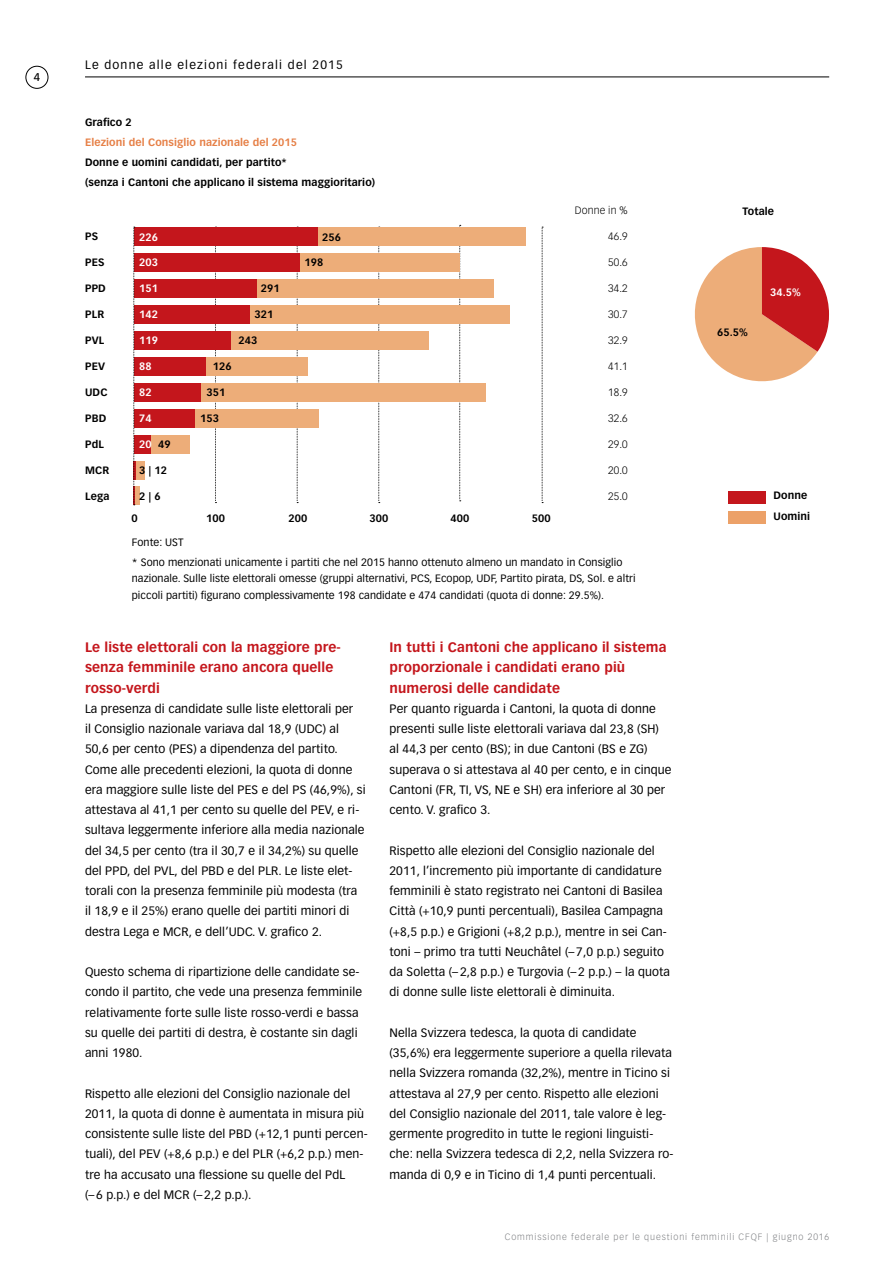
<style>
.page{position:relative;width:893px;height:1263px;background:#fff}
.page>*{position:absolute;margin:0;border:0;box-sizing:border-box;transform-origin:0 0}
.t1{font:700 13.5px/20.2px "Vectora LH";letter-spacing:.01em;color:#c4161c}
.t2{font:12px/20.2px "Vectora LH";letter-spacing:.01em;color:#000}
.t3{font:12px "Vectora LH";letter-spacing:.1em;color:#000}
.t4{font:11.25px "Frutiger";color:#000}
.t5{font:10.5px/19.5px "Vectora LH";letter-spacing:.01em;color:#000}
.t6{font:700 10.5px/20.2px "Vectora LH";letter-spacing:.01em;color:#000}
.t7{font:300 10.5px "Vectora LH";letter-spacing:.01em;color:#000}
.t8{font:700 10.5px "Vectora LH";letter-spacing:.01em;color:#e68047}
.t9{font:700 10.5px "Vectora LH";letter-spacing:.01em;color:#fff}
.t10{font:300 9px "Vectora LH";letter-spacing:.1em;color:#808285}
.s1{color:#000}
</style>
<div class="page">
<hr style="left:85px;top:77px;width:744px;height:1px;background:#000">
<div style="left:26px;top:66px;width:22px;height:23px;border:1px solid #000;border-radius:50%"></div>
<svg style="left:542px;top:227px;width:1px;height:276px"></svg>
<svg style="left:215px;top:245px;width:1px;height:258px"></svg>
<svg style="left:297px;top:245px;width:1px;height:258px"></svg>
<svg style="left:378px;top:245px;width:2px;height:258px"></svg>
<svg style="left:459px;top:225px;width:2px;height:276px"></svg>
<div style="left:318px;top:227px;width:208px;height:18px;background:#edad79"></div>
<div style="left:299px;top:253px;width:161px;height:18px;background:#edad79"></div>
<div style="left:257px;top:279px;width:236px;height:18px;background:#edad79"></div>
<div style="left:249px;top:305px;width:261px;height:18px;background:#edad79"></div>
<div style="left:231px;top:331px;width:197px;height:18px;background:#edad79"></div>
<div style="left:206px;top:357px;width:102px;height:18px;background:#edad79"></div>
<div style="left:201px;top:383px;width:285px;height:18px;background:#edad79"></div>
<div style="left:194px;top:409px;width:125px;height:18px;background:#edad79"></div>
<div style="left:150px;top:435px;width:40px;height:18px;background:#edad79"></div>
<div style="left:135px;top:461px;width:10px;height:18px;background:#edad79"></div>
<div style="left:135px;top:487px;width:5px;height:18px;background:#edad79"></div>
<div style="left:134px;top:227px;width:184px;height:18px;background:#c4161c"></div>
<div style="left:134px;top:253px;width:165px;height:18px;background:#c4161c"></div>
<div style="left:134px;top:279px;width:123px;height:18px;background:#c4161c"></div>
<div style="left:134px;top:305px;width:115px;height:18px;background:#c4161c"></div>
<div style="left:134px;top:331px;width:97px;height:18px;background:#c4161c"></div>
<div style="left:134px;top:357px;width:72px;height:18px;background:#c4161c"></div>
<div style="left:134px;top:383px;width:67px;height:18px;background:#c4161c"></div>
<div style="left:134px;top:409px;width:60px;height:18px;background:#c4161c"></div>
<div style="left:134px;top:435px;width:16px;height:18px;background:#c4161c"></div>
<svg style="left:133px;top:227px;width:2px;height:278px"></svg>
<div style="left:728px;top:491px;width:37px;height:12px;background:#c4161c"></div>
<div style="left:728px;top:511px;width:37px;height:13px;background:#eca168"></div>
<svg style="left:694px;top:247px;width:135px;height:135px"></svg>
<p class="t4" style="left:34px;top:70px;width:8px">4</p>
<p class="t3" style="left:85px;top:57px;width:259px">Le donne alle elezioni federali del 2015</p>
<p class="t6" style="left:85px;top:112px;width:48px">Grafico 2</p>
<p class="t8" style="left:85px;top:136px;width:214px">Elezioni del Consiglio nazionale del 2015</p>
<p class="t6" style="left:85px;top:152px;width:292px">Donne e uomini candidati, per partito*<br>(senza i Cantoni che applicano il sistema maggioritario)</p>
<p class="t6" style="left:85px;top:226px;width:15px">PS</p>
<p class="t6" style="left:85px;top:252px;width:21px">PES</p>
<p class="t6" style="left:85px;top:278px;width:22px">PPD</p>
<p class="t6" style="left:85px;top:304px;width:21px">PLR</p>
<p class="t6" style="left:85px;top:330px;width:21px">PVL</p>
<p class="t6" style="left:85px;top:356px;width:22px">PEV</p>
<p class="t6" style="left:85px;top:382px;width:24px">UDC</p>
<p class="t6" style="left:85px;top:408px;width:23px">PBD</p>
<p class="t6" style="left:85px;top:434px;width:20px">PdL</p>
<p class="t6" style="left:85px;top:460px;width:26px">MCR</p>
<p class="t6" style="left:85px;top:486px;width:26px">Lega</p>
<p class="t9" style="left:139px;top:230px;width:20px">226</p>
<p class="t6" style="left:322px;top:227px;width:20px">256</p>
<p class="t9" style="left:139px;top:256px;width:20px">203</p>
<p class="t6" style="left:305px;top:253px;width:20px">198</p>
<p class="t9" style="left:139px;top:282px;width:20px">151</p>
<p class="t6" style="left:261px;top:279px;width:20px">291</p>
<p class="t9" style="left:139px;top:308px;width:20px">142</p>
<p class="t6" style="left:255px;top:304px;width:20px">321</p>
<p class="t9" style="left:139px;top:334px;width:20px">119</p>
<p class="t6" style="left:238px;top:330px;width:20px">243</p>
<p class="t9" style="left:139px;top:360px;width:14px">88</p>
<p class="t6" style="left:213px;top:356px;width:20px">126</p>
<p class="t9" style="left:139px;top:386px;width:14px">82</p>
<p class="t6" style="left:206px;top:382px;width:20px">351</p>
<p class="t9" style="left:139px;top:412px;width:14px">74</p>
<p class="t6" style="left:200px;top:408px;width:20px">153</p>
<p class="t9" style="left:139px;top:438px;width:33px">20 <span class="s1">49</span></p>
<p class="t6" style="left:139px;top:460px;width:29px">3 | 12</p>
<p class="t6" style="left:139px;top:486px;width:23px">2 | 6</p>
<p class="t6" style="left:132px;top:508px;width:8px">0</p>
<p class="t6" style="left:206px;top:508px;width:20px">100</p>
<p class="t6" style="left:289px;top:508px;width:20px">200</p>
<p class="t6" style="left:370px;top:508px;width:20px">300</p>
<p class="t6" style="left:451px;top:508px;width:20px">400</p>
<p class="t6" style="left:532px;top:508px;width:20px">500</p>
<p class="t7" style="left:575px;top:205px;width:54px">Donne in %</p>
<p class="t7" style="left:608px;top:231px;width:21px">46.9</p>
<p class="t7" style="left:608px;top:257px;width:21px">50.6</p>
<p class="t7" style="left:608px;top:282px;width:21px">34.2</p>
<p class="t7" style="left:608px;top:308px;width:21px">30.7</p>
<p class="t7" style="left:608px;top:334px;width:21px">32.9</p>
<p class="t7" style="left:608px;top:360px;width:21px">41.1</p>
<p class="t7" style="left:608px;top:386px;width:21px">18.9</p>
<p class="t7" style="left:608px;top:412px;width:21px">32.6</p>
<p class="t7" style="left:608px;top:438px;width:21px">29.0</p>
<p class="t7" style="left:608px;top:464px;width:21px">20.0</p>
<p class="t7" style="left:608px;top:490px;width:21px">25.0</p>
<p class="t5" style="left:132px;top:533px;width:492px">Fonte: UST<br>* Sono menzionati unicamente i partiti che nel 2015 hanno ottenuto almeno un mandato in Consiglio</p>
<p class="t5" style="left:132px;top:570px;width:505px;line-height:16.5px">nazionale. Sulle liste elettorali omesse (gruppi alternativi, PCS, Ecopop, UDF, Partito pirata, DS, Sol. e altri piccoli partiti) figurano complessivamente 198 candidate e 474 candidati (quota di donne: 29.5%).</p>
<p class="t1" style="left:85px;top:637px;width:257px">Le liste elettorali con la maggiore pre&shy;senza femminile erano ancora quelle rosso-verdi</p>
<p class="t2" style="left:85px;top:699px;width:282px">La presenza di candidate sulle liste elettorali per<br>il Consiglio nazionale variava dal 18,9 (UDC) al 50,6 per cento (PES) a dipendenza del partito.<br>Come alle precedenti elezioni, la quota di donne era maggiore sulle liste del PES e del PS (46,9%), si attestava al 41,1 per cento su quelle del PEV, e ri&shy;sultava leggermente inferiore alla media nazionale del 34,5 per cento (tra il 30,7 e il 34,2%) su quelle del PPD, del PVL, del PBD e del PLR. Le liste elet&shy;torali con la presenza femminile più modesta (tra il 18,9 e il 25%) erano quelle dei partiti minori di destra Lega e MCR, e dell’UDC. V. grafico 2.</p>
<p class="t2" style="left:85px;top:962px;width:278px">Questo schema di ripartizione delle candidate se&shy;condo il partito, che vede una presenza femminile relativamente forte sulle liste rosso-verdi e bassa su quelle dei partiti di destra, è costante sin dagli anni 1980.</p>
<p class="t2" style="left:85px;top:1083px;width:284px">Rispetto alle elezioni del Consiglio nazionale del 2011, la quota di donne è aumentata in misura più consistente sulle liste del PBD (+12,1 punti percen&shy;tuali), del PEV (+8,6 p.p.) e del PLR (+6,2 p.p.) men&shy;tre ha accusato una flessione su quelle del PdL<br>(– 6 p.p.) e del MCR (– 2,2 p.p.).</p>
<p class="t1" style="left:389px;top:637px;width:278px">In tutti i Cantoni che applicano il sistema proporzionale i candidati erano più numerosi delle candidate</p>
<p class="t2" style="left:389px;top:699px;width:283px">Per quanto riguarda i Cantoni, la quota di donne presenti sulle liste elettorali variava dal 23,8 (SH) al 44,3 per cento (BS); in due Cantoni (BS e ZG) superava o si attestava al 40 per cento, e in cinque Cantoni (FR, TI, VS, NE e SH) era inferiore al 30 per cento. V. grafico 3.</p>
<p class="t2" style="left:389px;top:840px;width:282px">Rispetto alle elezioni del Consiglio nazionale del 2011, l’incremento più importante di candidature femminili è stato registrato nei Cantoni di Basilea Città (+10,9 punti percentuali), Basilea Campagna (+8,5 p.p.) e Grigioni (+8,2 p.p.), mentre in sei Can&shy;toni – primo tra tutti Neuchâtel (– 7,0 p.p.) seguito da Soletta (– 2,8 p.p.) e Turgovia (– 2 p.p.) – la quota di donne sulle liste elettorali è diminuita.</p>
<p class="t2" style="left:389px;top:1022px;width:286px">Nella Svizzera tedesca, la quota di candidate (35,6%) era leggermente superiore a quella rilevata nella Svizzera romanda (32,2%), mentre in Ticino si attestava al 27,9 per cento. Rispetto alle elezioni del Consiglio nazionale del 2011, tale valore è leg&shy;germente progredito in tutte le regioni linguisti&shy;che: nella Svizzera tedesca di 2,2, nella Svizzera ro&shy;manda di 0,9 e in Ticino di 1,4 punti percentuali.</p>
<p class="t6" style="left:742px;top:201px;width:33px">Totale</p>
<p class="t6" style="left:717px;top:323px;width:32px">65.5%</p>
<p class="t9" style="left:770px;top:286px;width:32px">34.5%</p>
<p class="t6" style="left:773px;top:486px;width:38px">Donne<br>Uomini</p>
<p class="t10" style="left:505px;top:1231px;width:326px">Commissione federale per le questioni femminili CFQF | giugno 2016</p>
</div>
